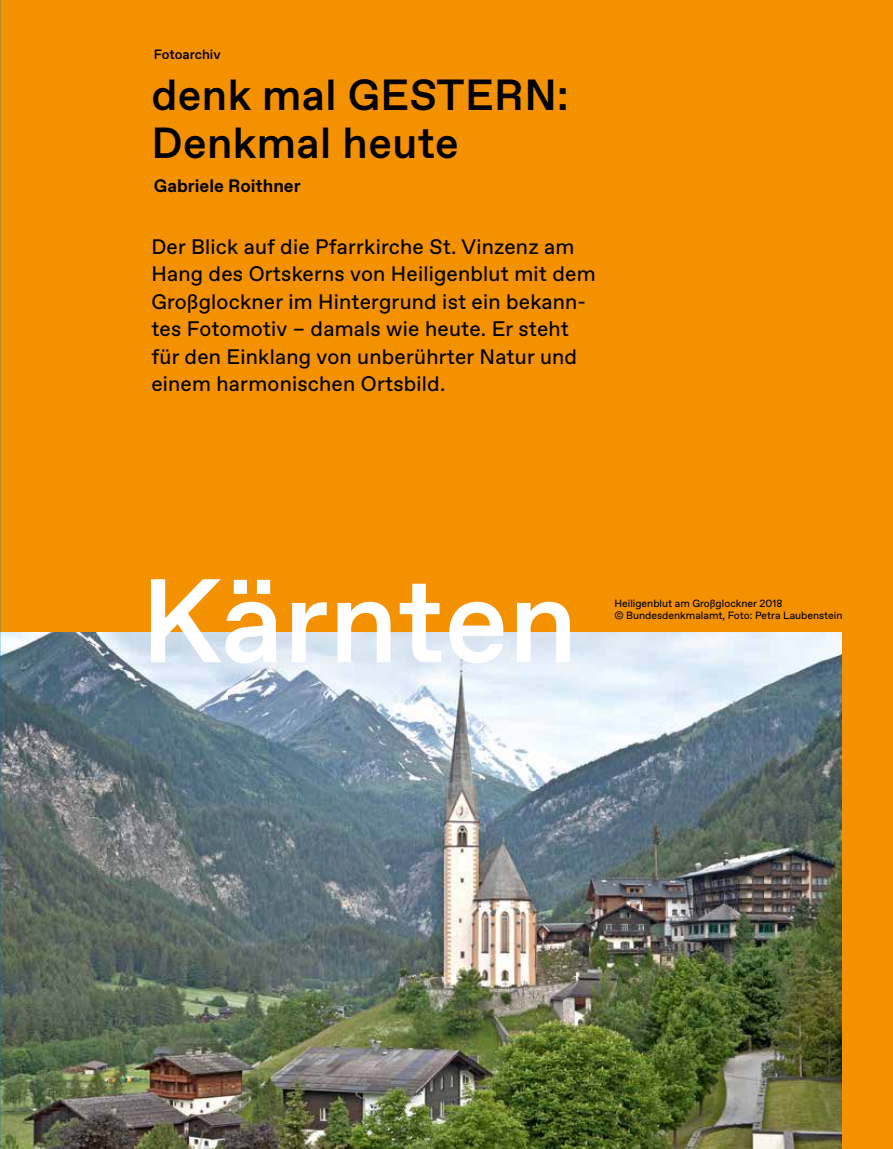
<style>
.page{position:relative;width:893px;height:1149px;background:#fff}
.page>*{position:absolute;margin:0;border:0;box-sizing:border-box;transform-origin:0 0}
.t1{font:500 118.5px "Favorit Std";color:#fff}
.t2{font:500 43.5px/48px "Favorit Std";letter-spacing:.01em;color:#000}
.t3{font:21px/27.5px "Favorit Std";letter-spacing:.01em;color:#000}
.t4{font:700 18px "Favorit Std";color:#000}
.t5{font:500 13.5px "Favorit Std";color:#000}
.t6{font:10.5px/12px "Favorit Std";color:#000}
</style>
<div class="page">
<div style="left:0;top:0;width:893px;height:1148px;background:#f39100"></div>
<img style="left:0;top:632px;width:842px;height:516px">
<p class="t5" style="left:154px;top:45px;width:68px">Fotoarchiv</p>
<h2 class="t2" style="left:151px;top:70px;width:419px">denk mal GESTERN:<br>Denkmal heute</h2>
<p class="t4" style="left:154px;top:173px;width:148px">Gabriele Roithner</p>
<p class="t3" style="left:151px;top:232px;width:446px">Der Blick auf die Pfarrkirche St. Vinzenz am Hang des Ortskerns von Heiligenblut mit dem Großglockner im Hintergrund ist ein bekann&shy;tes Fotomotiv – damals wie heute. Er steht für den Einklang von unberührter Natur und einem harmonischen Ortsbild.</p>
<h1 class="t1" style="left:141px;top:541px;width:438px">Kärnten</h1>
<p class="t6" style="left:614px;top:597px;width:230px">Heiligenblut am Großglockner 2018<br>© Bundesdenkmalamt, Foto: Petra Laubenstein</p>
</div>
